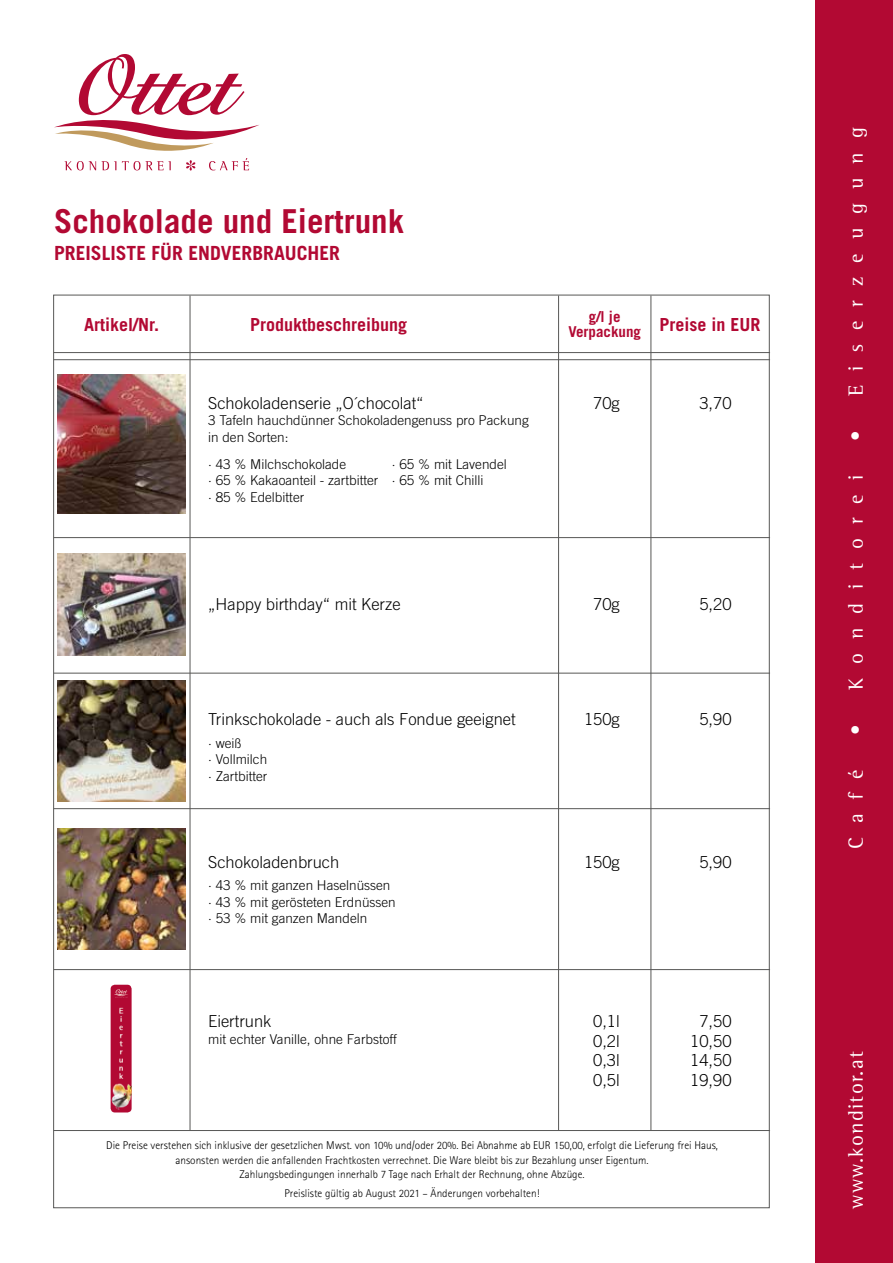
<style>
.page{position:relative;width:893px;height:1263px;background:#fff}
.page>*{position:absolute;margin:0;border:0;box-sizing:border-box;transform-origin:0 0}
.t1{font:700 33px "Trade Gothic";color:#b20933}
.t2{font:21px "Rotis Semi Serif";letter-spacing:.67em;color:#fff}
.t3{font:21px "Rotis Semi Serif";letter-spacing:.06em;color:#fff}
.t4{font:700 19.5px "Trade Gothic";color:#b20933}
.t5{font:700 18px "Trade Gothic";color:#b20933}
.t6{font:300 16.5px/19.5px "Trade Gothic";color:#000;text-align:justify}
.t7{font:700 15px "Trade Gothic";color:#b20933}
.t8{font:300 13.5px/16.5px "Trade Gothic";color:#000}
.t9{font:300 11.25px/14.2px "Rotis Sans Serif";color:#000;text-align:center}
</style>
<div class="page">
<div style="left:815px;top:0;width:78px;height:1263px;background:#b20933"></div>
<svg style="left:54px;top:54px;width:205px;height:117px"></svg>
<div style="left:111px;top:985px;width:21px;height:127px;background:#b20933;border-radius:4px"></div>
<svg style="left:114px;top:989px;width:14px;height:9px"></svg>
<img style="left:119px;top:1007px;width:5px;height:69px">
<img style="left:111px;top:1076px;width:21px;height:35px">
<img style="left:58px;top:554px;width:127px;height:101px">
<img style="left:58px;top:680px;width:127px;height:121px">
<hr style="left:54px;top:352px;width:716px;height:1px;background:#575756">
<hr style="left:54px;top:359px;width:716px;height:1px;background:#575756">
<hr style="left:54px;top:537px;width:716px;height:1px;background:#575756">
<hr style="left:54px;top:673px;width:716px;height:1px;background:#575756">
<hr style="left:54px;top:808px;width:716px;height:1px;background:#575756">
<hr style="left:54px;top:969px;width:716px;height:1px;background:#575756">
<hr style="left:54px;top:1130px;width:716px;height:1px;background:#575756">
<hr style="left:558px;top:296px;width:1px;height:834px;background:#575756">
<hr style="left:651px;top:296px;width:1px;height:834px;background:#575756">
<img style="left:58px;top:375px;width:127px;height:139px">
<img style="left:58px;top:828px;width:127px;height:122px">
<hr style="left:190px;top:296px;width:1px;height:834px;background:#575756">
<h1 class="t1" style="left:54px;top:201px;width:352px">Schokolade und Eiertrunk</h1>
<h3 class="t4" style="left:54px;top:241px;width:288px">PREISLISTE FÜR ENDVERBRAUCHER</h3>
<h3 class="t5" style="left:84px;top:314px;width:77px">Artikel/Nr.</h3>
<h3 class="t5" style="left:250px;top:314px;width:158px">Produktbeschreibung</h3>
<h3 class="t6" style="left:208px;top:393px;width:217px">Schokoladenserie „O´chocolat“</h3>
<p class="t8" style="left:208px;top:412px;width:322px">3 Tafeln hauchdünner Schokoladengenuss pro Packung in den Sorten:</p>
<p class="t8" style="left:208px;top:455px;width:172px">· 43 % Milchschokolade<br>· 65 % Kakaoanteil - zartbitter · 85 % Edelbitter</p>
<p class="t8" style="left:392px;top:455px;width:116px">· 65 % mit Lavendel · 65 % mit Chilli</p>
<h3 class="t7" style="left:589px;top:308px;width:33px">g/l je</h3>
<h3 class="t5" style="left:568px;top:314px;width:194px"><sub>Verpackung</sub> Preise in EUR</h3>
<h3 class="t6" style="left:593px;top:393px;width:28px">70g</h3>
<h3 class="t6" style="left:699px;top:393px;width:34px">3,70</h3>
<h3 class="t6" style="left:208px;top:594px;width:194px">„Happy birthday“ mit Kerze</h3>
<h3 class="t6" style="left:593px;top:594px;width:28px">70g</h3>
<h3 class="t6" style="left:699px;top:594px;width:34px">5,20</h3>
<h3 class="t6" style="left:208px;top:709px;width:309px">Trinkschokolade - auch als Fondue geeignet</h3>
<p class="t8" style="left:208px;top:734px;width:61px">· weiß<br>· Vollmilch · Zartbitter</p>
<h3 class="t6" style="left:208px;top:852px;width:133px">Schokoladenbruch</h3>
<p class="t8" style="left:208px;top:877px;width:189px">· 43 % mit ganzen Haselnüssen · 43 % mit gerösteten Erdnüssen · 53 % mit ganzen Mandeln</p>
<h3 class="t6" style="left:208px;top:1011px;width:65px">Eiertrunk</h3>
<p class="t8" style="left:208px;top:1030px;width:190px">mit echter Vanille, ohne Farbstoff</p>
<h3 class="t6" style="left:584px;top:709px;width:37px">150g</h3>
<h3 class="t6" style="left:699px;top:709px;width:34px">5,90</h3>
<h3 class="t6" style="left:584px;top:852px;width:37px">150g</h3>
<h3 class="t6" style="left:699px;top:852px;width:34px">5,90</h3>
<h3 class="t6" style="left:593px;top:1011px;width:28px">0,1l 0,2l 0,3l 0,5l</h3>
<h3 class="t6" style="left:690px;top:1011px;width:43px;text-align:center">7,50<br>10,50<br>14,50<br>19,90</h3>
<p class="t9" style="left:106px;top:1138px;width:613px">Die Preise verstehen sich inklusive der gesetzlichen Mwst. von 10% und/oder 20%. Bei Abnahme ab EUR 150,00, erfolgt die Lieferung frei Haus, ansonsten werden die anfallenden Frachtkosten verrechnet. Die Ware bleibt bis zur Bezahlung unser Eigentum.<br>Zahlungsbedingungen innerhalb 7 Tage nach Erhalt der Rechnung, ohne Abzüge.</p>
<p class="t9" style="left:284px;top:1186px;width:257px">Preisliste gültig ab August 2021 – Änderungen vorbehalten!</p>
<h2 class="t2" style="left:843px;top:441px;width:315px;rotate:-90deg">• Eiserzeugung</h2>
<h2 class="t2" style="left:843px;top:735px;width:261px;rotate:-90deg">• Konditorei</h2>
<h2 class="t2" style="left:843px;top:849px;width:81px;rotate:-90deg">Café</h2>
<h2 class="t3" style="left:843px;top:1209px;width:159px;rotate:-90deg">www.konditor.at</h2>
</div>
